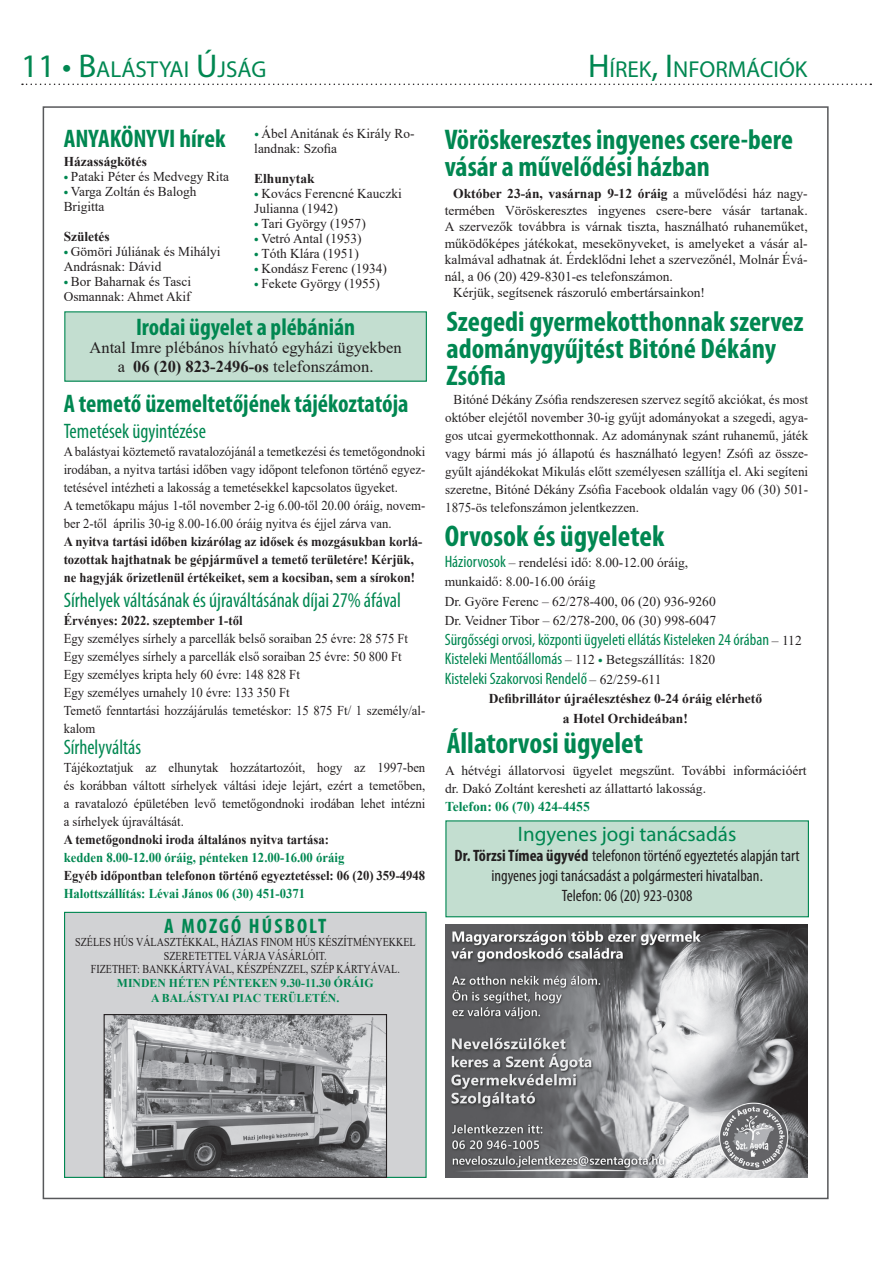
<style>
.page{position:relative;width:893px;height:1263px;background:#fff}
.page>*{position:absolute;margin:0;border:0;box-sizing:border-box;transform-origin:0 0}
.t1{font:700 condensed 30px "Myriad Pro";color:#008751}
.t2{font:700 condensed 28.5px/27px "Myriad Pro";color:#008751}
.t3{font:700 condensed 25.5px "Myriad Pro";color:#008751;scale:.96 1}
.t4{font:700 condensed 25.5px "Myriad Pro";color:#008751}
.t5{font:700 condensed 24px "Myriad Pro";color:#008751}
.t6{font:23.1px "Myriad Pro";color:#008751}
.t7{font:condensed 21px "Myriad Pro";color:#008751;scale:.96 1}
.t8{font:21px "Myriad Pro";color:#008751}
.t9{font:700 condensed 21px "Myriad Pro";letter-spacing:.1em;color:#008751}
.t10{font:condensed 21px "Myriad Pro";color:#008751;scale:.94 1}
.t11{font:condensed 16.5px/19.8px "Myriad Pro";color:#231f20;text-align:center}
.t12{font:condensed 16.5px "Myriad Pro";color:#008751}
.t13{font:16.5px/19.8px "Times New Roman";color:#231f20;text-align:center}
.t14{font:13.5px/18px "Times New Roman";color:#231f20}
.t15{font:13.5px/18px "Times New Roman";color:#231f20;scale:.94 1}
.t16{font:700 13.5px/18px "Times New Roman";color:#231f20;scale:.94 1}
.t17{font:700 13.5px/19.5px "Times New Roman";color:#231f20;text-align:center}
.t18{font:700 13.5px "Times New Roman";color:#008751;scale:.94 1}
.t19{font:700 13.5px "Times New Roman";color:#008751}
.t20{font:12px/13.5px "Times New Roman";color:#231f20;text-align:center;scale:.84 1}
.t21{font:700 12px/15px "Times New Roman";color:#008751;text-align:center}
.s1{font-size:33px}
.s2{font-family:"Myriad Pro";font-weight:700;color:#008751}
.s3{font-weight:700}
.s4{font-weight:400}
.s5{font-family:"Myriad Pro";font-stretch:condensed;font-size:16.5px;color:#008751}
.s6{font-family:"Times New Roman";font-stretch:normal;font-size:13.5px;color:#231f20}
</style>
<div class="page">
<svg style="left:22px;top:84px;width:849px;height:1px"></svg>
<div style="left:65px;top:912px;width:361px;height:265px;background:#d1d2d4"></div>
<div style="left:64px;top:912px;width:363px;height:266px;border:1px solid #008751"></div>
<img style="left:106px;top:1016px;width:279px;height:160px">
<div style="left:104px;top:1014px;width:283px;height:164px;border:1px solid #231f20"></div>
<div style="left:65px;top:312px;width:361px;height:69px;background:#c3ded0"></div>
<div style="left:64px;top:311px;width:363px;height:71px;border:1px solid #008751"></div>
<div style="left:446px;top:821px;width:362px;height:96px;background:#c3ded0"></div>
<div style="left:445px;top:820px;width:364px;height:97px;border:1px solid #008751"></div>
<img style="left:445px;top:924px;width:363px;height:254px">
<h3 class="t6" style="left:21px;top:55px;width:247px"><span class="s1">11 • B</span>ALÁSTYAI <span class="s1">Ú</span>JSÁG</h3>
<h3 class="t6" style="left:588px;top:55px;width:221px"><span class="s1">H</span> ÍREK<span class="s1">, I</span> NFORMÁCIÓK</h3>
<h3 class="t4" style="left:64px;top:122px;width:163px">ANYAKÖNYVI hírek</h3>
<p class="t17" style="left:64px;top:151px;width:85px">Házasságkötés</p>
<p class="t14" style="left:64px;top:167px;width:167px"><span class="s2">•</span> Pataki Péter és Medvegy Rita</p>
<p class="t14" style="left:64px;top:184px;width:134px;line-height:15px"><span class="s2">•</span> Varga Zoltán és Balogh<br>Brigitta</p>
<p class="t17" style="left:64px;top:226px;width:48px">Születés</p>
<p class="t14" style="left:64px;top:244px;width:158px;line-height:15px"><span class="s2">•</span> Gömöri Júliának és Mihályi<br>Andrásnak: Dávid</p>
<p class="t14" style="left:64px;top:274px;width:129px;line-height:15px"><span class="s2">•</span> Bor Baharnak és Tasci<br>Osmannak: Ahmet Akif</p>
<p class="t14" style="left:254px;top:125px;width:162px;line-height:15px"><span class="s2">•</span> Ábel Anitának és Király Ro&shy;landnak: Szofia</p>
<p class="t17" style="left:254px;top:168px;width:62px">Elhunytak</p>
<p class="t14" style="left:254px;top:185px;width:149px;line-height:15px"><span class="s2">•</span> Kovács Ferencné Kauczki<br>Julianna (1942)</p>
<p class="t14" style="left:254px;top:214px;width:113px"><span class="s2">•</span> Tari György (1957)</p>
<p class="t14" style="left:254px;top:229px;width:109px"><span class="s2">•</span> Vetró Antal (1953)</p>
<p class="t14" style="left:254px;top:244px;width:106px"><span class="s2">•</span> Tóth Klára (1951)</p>
<p class="t14" style="left:254px;top:259px;width:134px"><span class="s2">•</span> Kondász Ferenc (1934)</p>
<p class="t14" style="left:254px;top:274px;width:127px"><span class="s2">•</span> Fekete György (1955)</p>
<h3 class="t5" style="left:136px;top:312px;width:221px">Irodai ügyelet a plébánián</h3>
<p class="t13" style="left:90px;top:337px;width:314px">Antal Imre plébános hívható egyházi ügyekben a <span class="s3">06 (20) 823-2496-os</span> telefonszámon.</p>
<h3 class="t3" style="left:64px;top:388px;width:361px">A temető üzemeltetőjének tájékoztatója</h3>
<h3 class="t7" style="left:64px;top:418px;width:150px">Temetések ügyintézése</h3>
<p class="t15" style="left:64px;top:442px;width:386px">A balástyai köztemető ravatalozójánál a temetkezési és temetőgondnoki irodában, a nyitva tartási időben vagy időpont telefonon történő egyez&shy;tetésével intézheti a lakosság a temetésekkel kapcsolatos ügyeket.<br>A temetőkapu május 1-től november 2-ig 6.00-től 20.00 óráig, novem&shy;ber 2-től április 30-ig 8.00-16.00 óráig nyitva és éjjel zárva van.</p>
<p class="t16" style="left:64px;top:532px;width:383px">A nyitva tartási időben kizárólag az idősek és mozgásukban korlá&shy;tozottak hajthatnak be gépjárművel a temető területére! Kérjük, ne hagyják őrizetlenül értékeiket, sem a kocsiban, sem a sírokon!</p>
<h3 class="t7" style="left:64px;top:587px;width:353px">Sírhelyek váltásának és újraváltásának díjai 27% áfával</h3>
<p class="t16" style="left:64px;top:611px;width:192px">Érvényes: 2022. szeptember 1-től</p>
<p class="t15" style="left:64px;top:629px;width:386px">Egy személyes sírhely a parcellák belső soraiban 25 évre: 28 575 Ft Egy személyes sírhely a parcellák első soraiban 25 évre: 50 800 Ft Egy személyes kripta hely 60 évre: 148 828 Ft<br>Egy személyes urnahely 10 évre: 133 350 Ft<br>Temető fenntartási hozzájárulás temetéskor: 15 875 Ft/ 1 személy/al&shy;kalom</p>
<h3 class="t10" style="left:64px;top:734px;width:84px">Sírhelyváltás</h3>
<p class="t15" style="left:64px;top:758px;width:386px;text-align:justify">Tájékoztatjuk az elhunytak hozzátartozóit, hogy az 1997-ben és korábban váltott sírhelyek váltási ideje lejárt, ezért a temetőben, a ravatalozó épületében levő temetőgondnoki irodában lehet intézni a sírhelyek újraváltását.</p>
<p class="t16" style="left:64px;top:830px;width:284px">A temetőgondnoki iroda általános nyitva tartása:</p>
<p class="t18" style="left:64px;top:847px;width:300px">kedden 8.00-12.00 óráig, pénteken 12.00-16.00 óráig</p>
<p class="t16" style="left:64px;top:866px;width:386px">Egyéb időpontban telefonon történő egyeztetéssel: 06 (20) 359-4948</p>
<p class="t18" style="left:64px;top:883px;width:258px">Halottszállítás: Lévai János 06 (30) 451-0371</p>
<h3 class="t9" style="left:164px;top:913px;width:164px">A MOZGÓ HÚSBOLT</h3>
<p class="t20" style="left:75px;top:935px;width:407px">SZÉLES HÚS VÁLASZTÉKKAL, HÁZIAS FINOM HÚS KÉSZÍTMÉNYEKKEL<br>SZERETETTEL VÁRJA VÁSÁRLÓIT.<br>FIZETHET: BANKKÁRTYÁVAL, KÉSZPÉNZZEL, SZÉP KÁRTYÁVAL.</p>
<p class="t21" style="left:117px;top:975px;width:258px">MINDEN HÉTEN PÉNTEKEN 9.30-11.30 ÓRÁIG<br>A BALÁSTYAI PIAC TERÜLETÉN.</p>
<h2 class="t2" style="left:445px;top:125px;width:350px">Vöröskeresztes ingyenes csere-bere vásár a művelődési házban</h2>
<p class="t17" style="left:453px;top:184px;width:356px">Október 23-án, vasárnap 9-12 óráig <span class="s4">a művelődési ház nagy-</span></p>
<p class="t14" style="left:445px;top:201px;width:365px">termében Vöröskeresztes ingyenes csere-bere vásár tartanak.</p>
<p class="t14" style="left:445px;top:217px;width:365px">A szervezők továbbra is várnak tiszta, használható ruhaneműket,</p>
<p class="t14" style="left:445px;top:234px;width:365px">működőképes játékokat, mesekönyveket, is amelyeket a vásár al-</p>
<p class="t14" style="left:445px;top:250px;width:365px">kalmával adhatnak át. Érdeklődni lehet a szervezőnél, Molnár Évá-</p>
<p class="t14" style="left:445px;top:267px;width:230px">nál, a 06 (20) 429-8301-es telefonszámon.</p>
<p class="t14" style="left:453px;top:283px;width:253px">Kérjük, segítsenek rászoruló embertársainkon!</p>
<h2 class="t2" style="left:446px;top:307px;width:359px">Szegedi gyermekotthonnak szervez adománygyűjtést Bitóné Dékány<br>Zsófia</h2>
<p class="t14" style="left:445px;top:390px;width:365px;text-align:justify;text-indent:9px">Bitóné Dékány Zsófia rendszeresen szervez segítő akciókat, és most október elejétől november 30-ig gyűjt adományokat a szegedi, agya&shy;gos utcai gyermekotthonnak. Az adománynak szánt ruhanemű, játék vagy bármi más jó állapotú és használható legyen! Zsófi az össze&shy;gyűlt ajándékokat Mikulás előtt személyesen szállítja el. Aki segíteni szeretne, Bitóné Dékány Zsófia Facebook oldalán vagy 06 (30) 501- 1875-ös telefonszámon jelentkezzen.</p>
<h1 class="t1" style="left:445px;top:517px;width:221px">Orvosok és ügyeletek</h1>
<p class="t14" style="left:445px;top:552px;width:273px;line-height:19.5px"><span class="s5">Háziorvosok</span> – rendelési idő: 8.00-12.00 óráig, munkaidő: 8.00-16.00 óráig<br>Dr. Györe Ferenc – 62/278-400, 06 (20) 936-9260<br>Dr. Veidner Tibor – 62/278-200, 06 (30) 998-6047</p>
<p class="t12" style="left:445px;top:629px;width:359px">Sürgősségi orvosi, központi ügyeleti ellátás Kisteleken 24 órában <span class="s6">– 112</span></p>
<p class="t14" style="left:445px;top:650px;width:272px"><span class="s5">Kisteleki Mentőállomás</span> – 112 <span class="s2">•</span> Betegszállítás: 1820</p>
<p class="t12" style="left:445px;top:668px;width:218px">Kisteleki Szakorvosi Rendelő <span class="s6">– 62/259-611</span></p>
<p class="t17" style="left:489px;top:689px;width:275px">Defibrillátor újraélesztéshez 0-24 óráig elérhető a Hotel Orchideában!</p>
<h1 class="t1" style="left:447px;top:725px;width:198px">Állatorvosi ügyelet</h1>
<p class="t14" style="left:445px;top:761px;width:363px">A hétvégi állatorvosi ügyelet megszűnt. További információért dr. Dakó Zoltánt keresheti az állattartó lakosság.</p>
<p class="t19" style="left:445px;top:797px;width:146px">Telefon: 06 (70) 424-4455</p>
<h3 class="t8" style="left:518px;top:821px;width:220px">Ingyenes jogi tanácsadás</h3>
<p class="t11" style="left:455px;top:846px;width:347px"><span class="s3">Dr. Törzsi Tímea ügyvéd</span> telefonon történő egyeztetés alapján tart ingyenes jogi tanácsadást a polgármesteri hivatalban.<br>Telefon: 06 (20) 923-0308</p>
</div>
